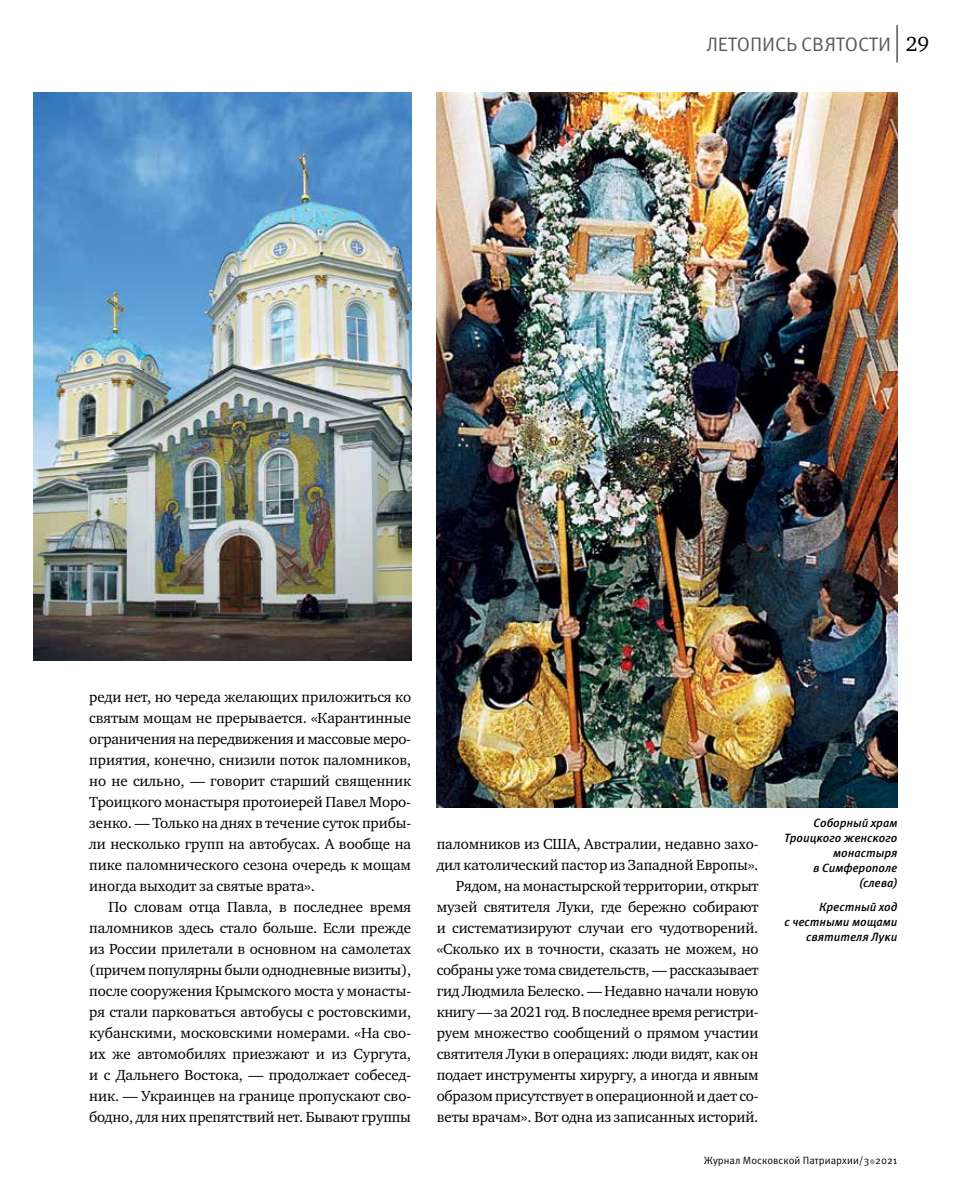
<style>
.page{position:relative;width:957px;height:1191px;background:#fff}
.page>*{position:absolute;margin:0;border:0;box-sizing:border-box;transform-origin:0 0}
.t1{font:19.5px "Meta Pro";letter-spacing:-.005em;color:#58595b}
.t2{font:15px/21px "Charter ITC";letter-spacing:-.01em;color:#000;text-align:justify}
.t3{font:italic 500 12px/15px "Meta Pro";letter-spacing:-.005em;color:#000;text-align:right}
.t4{font:10.5px "Meta Pro";color:#000}
.s1{font-family:"Charter ITC";font-size:21px;color:#000}
</style>
<div class="page">
<hr style="left:896px;top:25px;width:1px;height:38px;background:#000">
<svg style="left:869px;top:1159px;width:6px;height:5px"></svg>
<img style="left:437px;top:93px;width:460px;height:714px">
<img style="left:34px;top:93px;width:377px;height:567px">
<h1 class="t1" style="left:706px;top:32px;width:224px">ЛЕТОПИСЬ СВЯТОСТИ <span class="s1">29</span></h1>
<p class="t2" style="left:89px;top:686px;width:323px">реди нет, но череда желающих приложиться ко святым мощам не прерывается. «Карантинные ограничения на передвижения и массовые меро&shy;приятия, конечно, снизили поток паломников, но не сильно, — говорит старший священник Троицкого монастыря протоиерей Павел Моро&shy;зенко. — Только на днях в течение суток прибы&shy;ли несколько групп на автобусах. А вообще на пике паломнического сезона очередь к мощам иногда выходит за святые врата».</p>
<p class="t2" style="left:89px;top:896px;width:323px;text-indent:19px">По словам отца Павла, в последнее время паломников здесь стало больше. Если прежде из России прилетали в основном на самолетах (причем популярны были однодневные визиты), после сооружения Крымского моста у монасты&shy;ря стали парковаться автобусы с ростовскими, кубанскими, московскими номерами. «На сво&shy;их же автомобилях приезжают и из Сургута, и с Дальнего Востока, — продолжает собесед&shy;ник. — Украинцев на границе пропускают сво&shy;бодно, для них препятствий нет. Бывают группы</p>
<p class="t2" style="left:437px;top:833px;width:323px;text-align:right">паломников из США, Австралии, недавно захо&shy;дил католический пастор из Западной Европы».<br>Рядом, на монастырской территории, открыт музей святителя Луки, где бережно собирают и систематизируют случаи его чудотворений. «Сколько их в точности, сказать не можем, но собраны уже тома свидетельств, — рассказывает гид Людмила Белеско. — Недавно начали новую книгу — за 2021 год. В последнее время регистри&shy;руем множество сообщений о прямом участии святителя Луки в операциях: люди видят, как он подает инструменты хирургу, а иногда и явным образом присутствует в операционной и дает со&shy;веты врачам». Вот одна из записанных историй.</p>
<p class="t3" style="left:784px;top:816px;width:115px">Соборный храм<br>Троицкого женского монастыря<br>в Симферополе (слева)</p>
<p class="t3" style="left:784px;top:899px;width:115px">Крестный ход<br>с честными мощами святителя Луки</p>
<p class="t4" style="left:704px;top:1153px;width:195px">Журнал Московской Патриархии/3 2021</p>
</div>
